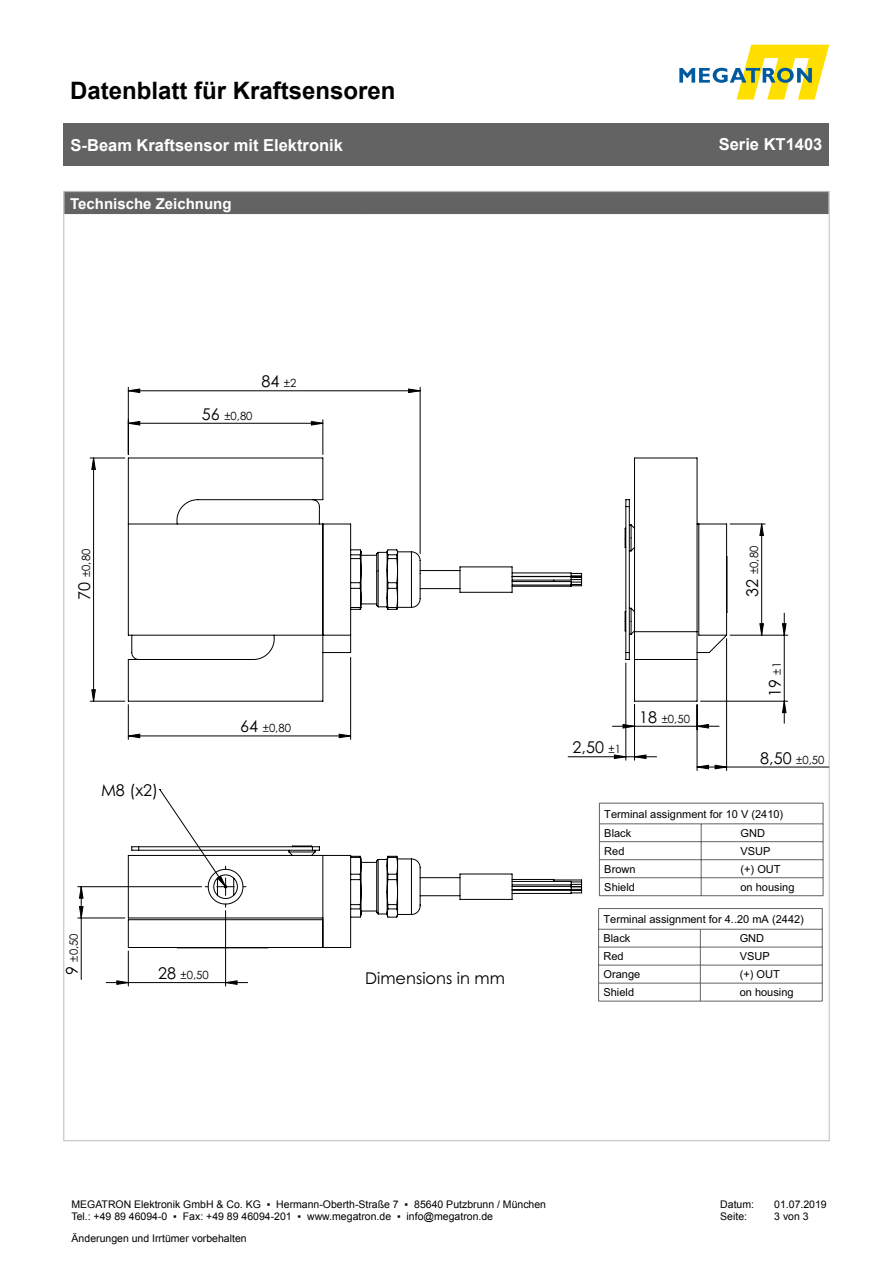
<style>
.page{position:relative;width:893px;height:1263px;background:#fff}
.page>*{position:absolute;margin:0;border:0;box-sizing:border-box;transform-origin:0 0}
.t1{font:700 24px "Arial";color:#000}
.t2{font:700 16.5px "Arial";color:#fff}
.t3{font:16.2px "Century Gothic";color:#000}
.t4{font:700 15px "Arial";color:#fff}
.t5{font:11.4px "Century Gothic";color:#000}
.t6{font:11.1px/19.2px "Arial";color:#000}
.t7{font:10.5px/12.6px "Arial";color:#000}
.s1{font-size:16.2px}
.s2{font-size:11.4px}
</style>
<div class="page">
<svg style="left:679px;top:45px;width:150px;height:55px"></svg>
<div style="left:64px;top:123px;width:765px;height:43px;background:#646363"></div>
<div style="left:66px;top:193px;width:761px;height:21px;background:#646363"></div>
<hr style="left:727px;top:767px;width:102px;height:1px;background:#000">
<hr style="left:323px;top:420px;width:1px;height:34px;background:#000">
<hr style="left:128px;top:387px;width:1px;height:67px;background:#000">
<hr style="left:420px;top:387px;width:1px;height:167px;background:#000">
<hr style="left:78px;top:918px;width:47px;height:1px;background:#000">
<hr style="left:78px;top:886px;width:124px;height:1px;background:#000">
<hr style="left:81px;top:918px;width:1px;height:61px;background:#000">
<hr style="left:700px;top:701px;width:88px;height:1px;background:#000">
<hr style="left:730px;top:635px;width:58px;height:1px;background:#000">
<hr style="left:90px;top:458px;width:35px;height:1px;background:#000">
<hr style="left:730px;top:524px;width:35px;height:1px;background:#000">
<hr style="left:128px;top:951px;width:1px;height:35px;background:#000">
<hr style="left:225px;top:911px;width:1px;height:75px;background:#000">
<svg style="left:128px;top:389px;width:292px;height:36px"></svg>
<svg style="left:79px;top:624px;width:707px;height:294px"></svg>
<svg style="left:92px;top:458px;width:671px;height:243px"></svg>
<svg style="left:106px;top:981px;width:142px;height:3px"></svg>
<svg style="left:159px;top:789px;width:76px;height:56px"></svg>
<svg style="left:127px;top:457px;width:455px;height:245px"></svg>
<svg style="left:127px;top:845px;width:455px;height:104px"></svg>
<svg style="left:612px;top:457px;width:116px;height:273px"></svg>
<hr style="left:599px;top:803px;width:102px;height:1px;background:#646363">
<hr style="left:701px;top:803px;width:122px;height:1px;background:#646363">
<hr style="left:599px;top:823px;width:102px;height:1px;background:#646363">
<hr style="left:701px;top:823px;width:122px;height:1px;background:#646363">
<hr style="left:599px;top:841px;width:102px;height:1px;background:#646363">
<hr style="left:701px;top:841px;width:122px;height:1px;background:#646363">
<hr style="left:599px;top:859px;width:102px;height:1px;background:#646363">
<hr style="left:701px;top:859px;width:122px;height:1px;background:#646363">
<hr style="left:599px;top:877px;width:102px;height:1px;background:#646363">
<hr style="left:701px;top:877px;width:122px;height:1px;background:#646363">
<hr style="left:598px;top:908px;width:102px;height:1px;background:#646363">
<hr style="left:700px;top:908px;width:122px;height:1px;background:#646363">
<hr style="left:598px;top:929px;width:102px;height:1px;background:#646363">
<hr style="left:700px;top:929px;width:122px;height:1px;background:#646363">
<hr style="left:598px;top:947px;width:102px;height:1px;background:#646363">
<hr style="left:700px;top:947px;width:122px;height:1px;background:#646363">
<hr style="left:598px;top:965px;width:102px;height:1px;background:#646363">
<hr style="left:700px;top:965px;width:122px;height:1px;background:#646363">
<hr style="left:598px;top:983px;width:102px;height:1px;background:#646363">
<hr style="left:700px;top:983px;width:122px;height:1px;background:#646363">
<svg style="left:599px;top:804px;width:1px;height:91px"></svg>
<svg style="left:701px;top:824px;width:1px;height:71px"></svg>
<svg style="left:823px;top:803px;width:1px;height:92px"></svg>
<hr style="left:599px;top:895px;width:102px;height:1px;background:#646363">
<hr style="left:701px;top:895px;width:122px;height:1px;background:#646363">
<svg style="left:598px;top:909px;width:1px;height:92px"></svg>
<svg style="left:700px;top:930px;width:1px;height:71px"></svg>
<svg style="left:822px;top:909px;width:1px;height:92px"></svg>
<hr style="left:598px;top:1001px;width:102px;height:1px;background:#646363">
<hr style="left:700px;top:1001px;width:122px;height:1px;background:#646363">
<h1 class="t1" style="left:70px;top:74px;width:327px">Datenblatt für Kraftsensoren</h1>
<h2 class="t2" style="left:71px;top:134px;width:274px">S-Beam Kraftsensor mit Elektronik</h2>
<h2 class="t2" style="left:719px;top:133px;width:105px">Serie KT1403</h2>
<p class="t4" style="left:70px;top:193px;width:163px">Technische Zeichnung</p>
<p class="t5" style="left:78px;top:600px;width:52px;rotate:-90deg"><span class="s1">70</span> ±0,80</p>
<p class="t5" style="left:202px;top:408px;width:52px"><span class="s1">56</span> ±0,80</p>
<p class="t3" style="left:261px;top:370px;width:36px">84 <span class="s2">±2</span></p>
<p class="t3" style="left:101px;top:778px;width:59px">M8 (x2)</p>
<p class="t5" style="left:240px;top:720px;width:52px"><span class="s1">64</span> ±0,80</p>
<p class="t5" style="left:66px;top:975px;width:43px;rotate:-90deg"><span class="s1">9</span> ±0,50</p>
<p class="t5" style="left:158px;top:967px;width:52px"><span class="s1">28</span> ±0,50</p>
<p class="t3" style="left:365px;top:967px;width:141px">Dimensions in mm</p>
<p class="t3" style="left:573px;top:736px;width:50px">2,50 <span class="s2">±1</span></p>
<p class="t5" style="left:639px;top:711px;width:52px"><span class="s1">18</span> ±0,50</p>
<p class="t5" style="left:746px;top:596px;width:52px;rotate:-90deg"><span class="s1">32</span> ±0,80</p>
<p class="t3" style="left:763px;top:697px;width:36px;rotate:-90deg">19 <span class="s2">±1</span></p>
<p class="t5" style="left:760px;top:751px;width:66px"><span class="s1">8,50</span> ±0,50</p>
<p class="t6" style="left:604px;top:804px;width:180px">Terminal assignment for 10 V (2410)<br>Black</p>
<p class="t6" style="left:740px;top:823px;width:26px">GND</p>
<p class="t6" style="left:604px;top:841px;width:22px">Red</p>
<p class="t6" style="left:740px;top:841px;width:32px">VSUP</p>
<p class="t6" style="left:604px;top:859px;width:33px">Brown</p>
<p class="t6" style="left:740px;top:859px;width:42px">(+) OUT</p>
<p class="t6" style="left:603px;top:909px;width:202px">Terminal assignment for 4..20 mA (2442)<br>Black</p>
<p class="t6" style="left:604px;top:877px;width:32px">Shield</p>
<p class="t6" style="left:740px;top:877px;width:55px">on housing</p>
<p class="t6" style="left:740px;top:929px;width:26px">GND</p>
<p class="t6" style="left:603px;top:947px;width:22px">Red</p>
<p class="t6" style="left:740px;top:947px;width:32px">VSUP</p>
<p class="t6" style="left:603px;top:965px;width:38px">Orange</p>
<p class="t6" style="left:740px;top:965px;width:42px">(+) OUT</p>
<p class="t6" style="left:603px;top:983px;width:32px">Shield</p>
<p class="t6" style="left:740px;top:983px;width:55px">on housing</p>
<p class="t7" style="left:71px;top:1198px;width:476px">MEGATRON Elektronik GmbH &amp; Co. KG ▪ Hermann-Oberth-Straße 7 ▪ 85640 Putzbrunn / München<br>Tel.: +49 89 46094-0 ▪ Fax: +49 89 46094-201 ▪ www.megatron.de ▪ info@megatron.de</p>
<p class="t7" style="left:720px;top:1198px;width:35px">Datum:</p>
<p class="t7" style="left:774px;top:1198px;width:54px">01.07.2019</p>
<p class="t7" style="left:720px;top:1210px;width:28px">Seite:</p>
<p class="t7" style="left:774px;top:1210px;width:36px">3 von 3</p>
<p class="t7" style="left:72px;top:1232px;width:177px">Änderungen und Irrtümer vorbehalten</p>
</div>
